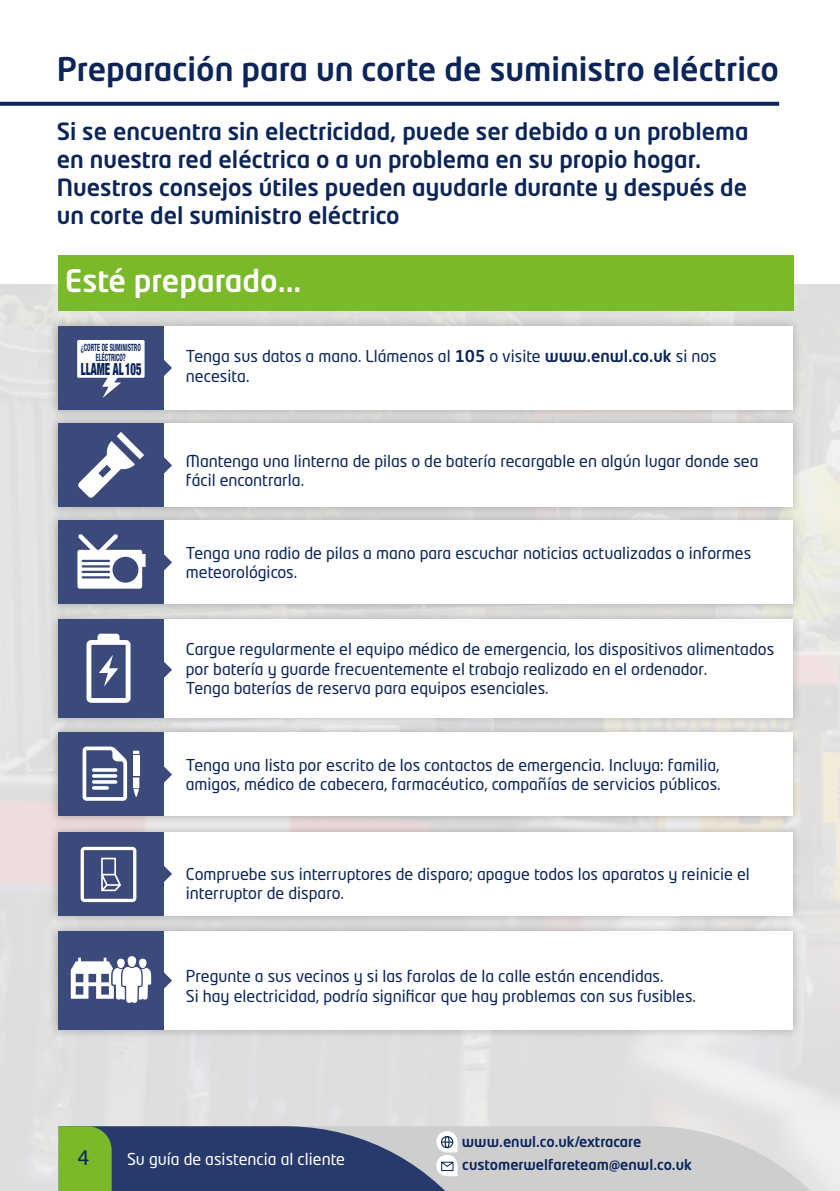
<style>
.page{position:relative;width:840px;height:1191px;background:#fff}
.page>*{position:absolute;margin:0;border:0;box-sizing:border-box;transform-origin:0 0}
._1_Main_header{font:500 32.2px "Neo Tech Std";color:#0b2559}
._2_Sub_header{font:500 30.6px "Neo Tech Std";color:#fff}
._3_Sub_header_text{font:500 23.4px/28.2px "Neo Tech Std";color:#0b2559}
.t1{font:19.8px "Neo Tech Std";color:#0b2559}
.t2{font:900 condensed 16.8px "Helvetica Neue LT Pro";color:#0b2559;scale:.63 1}
.Stand_out_boxes_text{font:16.2px/19.4px "Neo Tech Std";color:#0b2559}
.t3{font:16.2px "Neo Tech Std";color:#fff}
.t4{font:500 14.4px/23.6px "Neo Tech Std";color:#0b2559}
.t5{font:700 condensed 10px/9.4px "Helvetica Neue LT Pro";color:#0b2559;text-align:center;scale:.62 1}
.s1{font-weight:500}
</style>
<div class="page">
<img style="left:0;top:284px;width:839px;height:907px">
<div style="left:47px;top:316px;width:755px;height:104px;background:#000;opacity:.25"></div>
<div style="left:58px;top:326px;width:734px;height:84px;background:#fff"></div>
<div style="left:47px;top:413px;width:755px;height:105px;background:#000;opacity:.25"></div>
<div style="left:58px;top:423px;width:734px;height:84px;background:#fff"></div>
<div style="left:47px;top:510px;width:755px;height:105px;background:#000;opacity:.25"></div>
<div style="left:58px;top:520px;width:734px;height:84px;background:#fff"></div>
<div style="left:47px;top:609px;width:755px;height:119px;background:#000;opacity:.25"></div>
<div style="left:58px;top:619px;width:734px;height:98px;background:#fff"></div>
<div style="left:47px;top:722px;width:755px;height:105px;background:#000;opacity:.25"></div>
<div style="left:58px;top:732px;width:734px;height:84px;background:#fff"></div>
<div style="left:47px;top:822px;width:755px;height:104px;background:#000;opacity:.25"></div>
<div style="left:58px;top:832px;width:734px;height:84px;background:#fff"></div>
<div style="left:47px;top:921px;width:755px;height:119px;background:#000;opacity:.25"></div>
<div style="left:163px;top:931px;width:630px;height:98px;background:#fff"></div>
<div style="left:58px;top:326px;width:105px;height:84px;background:#3c4a7b"></div>
<div style="left:58px;top:423px;width:105px;height:84px;background:#3c4a7b"></div>
<svg style="left:163px;top:453px;width:9px;height:25px"></svg>
<div style="left:58px;top:520px;width:105px;height:84px;background:#3c4a7b"></div>
<div style="left:58px;top:732px;width:105px;height:84px;background:#3c4a7b"></div>
<svg style="left:163px;top:762px;width:9px;height:25px"></svg>
<div style="left:58px;top:832px;width:105px;height:83px;background:#3c4a7b"></div>
<svg style="left:163px;top:861px;width:9px;height:25px"></svg>
<div style="left:58px;top:619px;width:105px;height:98px;background:#3c4a7b"></div>
<svg style="left:163px;top:657px;width:9px;height:25px"></svg>
<div style="left:58px;top:931px;width:105px;height:98px;background:#3c4a7b"></div>
<svg style="left:117px;top:432px;width:27px;height:27px"></svg>
<svg style="left:78px;top:441px;width:57px;height:57px"></svg>
<svg style="left:77px;top:534px;width:95px;height:54px"></svg>
<svg style="left:86px;top:633px;width:44px;height:70px"></svg>
<svg style="left:83px;top:746px;width:44px;height:54px"></svg>
<svg style="left:133px;top:750px;width:6px;height:4px"></svg>
<div style="left:133px;top:755px;width:6px;height:21px;background:#fff"></div>
<svg style="left:133px;top:777px;width:6px;height:19px"></svg>
<svg style="left:81px;top:847px;width:55px;height:55px"></svg>
<svg style="left:71px;top:956px;width:101px;height:47px"></svg>
<div style="left:58px;top:255px;width:735px;height:55px;background:#7ab929"></div>
<svg style="left:0;top:102px;width:778px;height:4px;background:#173061"></svg>
<svg style="left:77px;top:340px;width:95px;height:58px"></svg>
<svg style="left:59px;top:1126px;width:780px;height:65px;background:#8e99a1"></svg>
<p class="_1_Main_header" style="left:57px;top:49px;width:723px">Preparación para un corte de suministro eléctrico</p>
<p class="_3_Sub_header_text" style="left:57px;top:117px;width:693px">Si se encuentra sin electricidad, puede ser debido a un problema en nuestra red eléctrica o a un problema en su propio hogar.<br>Nuestros consejos útiles pueden ayudarle durante y después de un corte del suministro eléctrico</p>
<p class="_2_Sub_header" style="left:65px;top:261px;width:238px">Esté preparado...</p>
<p class="t5" style="left:81px;top:343px;width:98px">¿CORTE DE SUMINISTRO<br>ELÉCTRICO?</p>
<p class="t2" style="left:81px;top:359px;width:98px">LLAME AL 105</p>
<p class="Stand_out_boxes_text" style="left:186px;top:346px;width:532px">Tenga sus datos a mano. Llámenos al <span class="s1">105</span> o visite <span class="s1">www.enwl.co.uk</span> si nos necesita.</p>
<p class="Stand_out_boxes_text" style="left:186px;top:450px;width:574px">Mantenga una linterna de pilas o de batería recargable en algún lugar donde sea fácil encontrarla.</p>
<p class="Stand_out_boxes_text" style="left:186px;top:543px;width:566px">Tenga una radio de pilas a mano para escuchar noticias actualizadas o informes meteorológicos.</p>
<p class="Stand_out_boxes_text" style="left:186px;top:639px;width:589px">Cargue regularmente el equipo médico de emergencia, los dispositivos alimentados por batería y guarde frecuentemente el trabajo realizado en el ordenador.<br>Tenga baterías de reserva para equipos esenciales.</p>
<p class="Stand_out_boxes_text" style="left:186px;top:754px;width:536px">Tenga una lista por escrito de los contactos de emergencia. Incluya: familia, amigos, médico de cabecera, farmacéutico, compañías de servicios públicos.</p>
<p class="Stand_out_boxes_text" style="left:186px;top:863px;width:565px">Compruebe sus interruptores de disparo; apague todos los aparatos y reinicie el interruptor de disparo.</p>
<p class="Stand_out_boxes_text" style="left:186px;top:966px;width:511px">Pregunte a sus vecinos y si las farolas de la calle están encendidas.<br>Si hay electricidad, podría significar que hay problemas con sus fusibles.</p>
<p class="t1" style="left:77px;top:1145px;width:13px">4</p>
<p class="t3" style="left:127px;top:1148px;width:219px">Su guía de asistencia al cliente</p>
<p class="t4" style="left:461px;top:1129px;width:231px">www.enwl.co.uk/extracare customerwelfareteam@enwl.co.uk</p>
</div>
